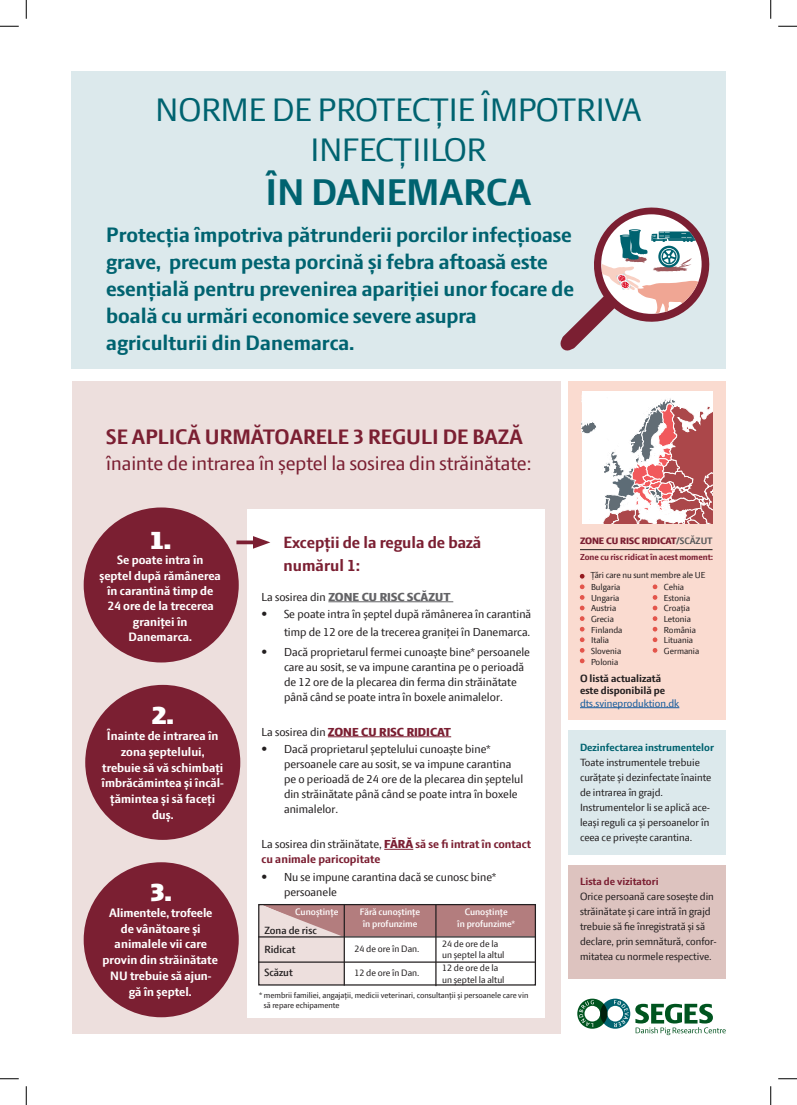
<style>
.page{position:relative;width:797px;height:1105px;background:#fff}
.page>*{position:absolute;margin:0;border:0;box-sizing:border-box;transform-origin:0 0}
.t1{font:700 40px "LF Press Sans";color:#006370}
.t2{font:35px/40px "LF Press Sans";color:#006370;text-align:center}
.t3{font:27px "LF Press Sans Poster";color:#fff}
.t4{font:700 22.5px/27px "LF Press Sans";color:#006370}
.t5{font:700 22.5px "LF Press Sans";color:#7b1f32}
.t6{font:21.25px "LF Press Sans";color:#7b1f32}
.t7{font:700 17.5px/22.5px "LF Press Sans";color:#7b1f32}
.t8{font:700 13.12px/15.8px "LF Press Sans";color:#fff;text-align:center}
.t9{font:12.5px/15px "LF Press Sans";color:#231f20}
.t10{font:700 12.5px/15px "LF Press Sans";color:#7b1f32}
.t11{font:800 12.5px "LF Press Sans";color:#7b1f32}
.t12{font:800 12.5px "LF Press Sans";color:#636366}
.t13{font:11.25px/15px "LF Press Sans";color:#231f20}
.t14{font:700 11.25px/12.5px "LF Press Sans";color:#231f20}
.t15{font:700 11.25px "LF Press Sans";color:#006370}
.t16{font:600 11.25px/19.2px "LF Press Sans";color:#231f20}
.t17{font:11.25px "LF Press Sans";color:#175d9e}
.t18{font:700 11.25px "LF Press Sans";color:#7b1f32}
.t19{font:10px/11.2px "LF Press Sans";color:#231f20}
.t20{font:600 10px/12px "LF Press Sans";color:#fff}
.t21{font:800 10px "LF Press Sans";letter-spacing:-.01em;color:#7b1f32}
.t22{font:9.38px/10.6px "LF Press Sans";color:#231f20}
.t23{font:700 9.38px "LF Press Sans";letter-spacing:-.01em;color:#7b1f32}
.t24{font:8.75px/10px "LF Press Sans";color:#231f20}
.s1{font-weight:400;color:#231f20}
.s2{font-weight:800}
.s3{color:#57585a}
.s4{font-weight:700;color:#57585a}
</style>
<div class="page">
<div style="left:568px;top:381px;width:157px;height:338px;background:#fadbd0"></div>
<div style="left:568px;top:731px;width:157px;height:124px;background:#dce9ec"></div>
<div style="left:568px;top:865px;width:157px;height:114px;background:#ddc3bf"></div>
<div style="left:72px;top:381px;width:488px;height:652px;background:#eddfdd"></div>
<div style="left:247px;top:509px;width:298px;height:508px;background:#fff"></div>
<hr style="left:328px;top:601px;width:125px;height:1px;background:#636366">
<hr style="left:328px;top:736px;width:123px;height:1px;background:#7b1f32">
<svg style="left:384px;top:849px;width:29px;height:1px"></svg>
<div style="left:71px;top:71px;width:654px;height:298px;background:#dce9ec"></div>
<svg style="left:582px;top:391px;width:130px;height:133px;background:#dbbabb"></svg>
<svg style="left:260px;top:906px;width:274px;height:77px"></svg>
<div style="left:258px;top:904px;width:278px;height:81px;border:1px solid #231f20"></div>
<hr style="left:258px;top:936px;width:278px;height:1px;background:#231f20">
<hr style="left:258px;top:961px;width:278px;height:2px;background:#231f20">
<hr style="left:343px;top:904px;width:2px;height:81px;background:#231f20">
<hr style="left:435px;top:904px;width:1px;height:82px;background:#231f20">
<svg style="left:560px;top:207px;width:150px;height:144px"></svg>
<div style="left:84px;top:507px;width:155px;height:155px;background:#7b1f32;border-radius:50%"></div>
<div style="left:85px;top:685px;width:155px;height:155px;background:#7b1f32;border-radius:50%"></div>
<div style="left:84px;top:862px;width:155px;height:155px;background:#7b1f32;border-radius:50%"></div>
<div style="left:578px;top:573px;width:8px;height:7px;border:1px solid #fadbd0;border-radius:50%"></div>
<div style="left:578px;top:583px;width:8px;height:7px;border:1px solid #fadbd0;border-radius:50%"></div>
<div style="left:651px;top:583px;width:7px;height:7px;border:1px solid #fadbd0;border-radius:50%"></div>
<div style="left:578px;top:594px;width:8px;height:7px;border:1px solid #fadbd0;border-radius:50%"></div>
<div style="left:651px;top:594px;width:7px;height:7px;border:1px solid #fadbd0;border-radius:50%"></div>
<div style="left:578px;top:604px;width:8px;height:8px;border:1px solid #fadbd0;border-radius:50%"></div>
<div style="left:651px;top:604px;width:7px;height:8px;border:1px solid #fadbd0;border-radius:50%"></div>
<div style="left:578px;top:615px;width:8px;height:7px;border:1px solid #fadbd0;border-radius:50%"></div>
<div style="left:651px;top:615px;width:7px;height:7px;border:1px solid #fadbd0;border-radius:50%"></div>
<div style="left:578px;top:625px;width:8px;height:8px;border:1px solid #fadbd0;border-radius:50%"></div>
<div style="left:651px;top:625px;width:7px;height:8px;border:1px solid #fadbd0;border-radius:50%"></div>
<div style="left:578px;top:636px;width:8px;height:7px;border:1px solid #fadbd0;border-radius:50%"></div>
<div style="left:651px;top:636px;width:7px;height:7px;border:1px solid #fadbd0;border-radius:50%"></div>
<div style="left:578px;top:647px;width:8px;height:7px;border:1px solid #fadbd0;border-radius:50%"></div>
<svg style="left:579px;top:573px;width:6px;height:89px"></svg>
<div style="left:578px;top:657px;width:8px;height:7px;border:1px solid #fadbd0;border-radius:50%"></div>
<svg style="left:652px;top:584px;width:6px;height:68px"></svg>
<div style="left:651px;top:647px;width:7px;height:7px;border:1px solid #fadbd0;border-radius:50%"></div>
<hr style="left:580px;top:549px;width:132px;height:1px;background:#231f20">
<svg style="left:236px;top:540px;width:17px;height:4px"></svg>
<svg style="left:253px;top:536px;width:17px;height:13px"></svg>
<hr style="left:580px;top:707px;width:99px;height:1px;background:#175d9e">
<svg style="left:577px;top:999px;width:148px;height:36px"></svg>
<svg style="left:0;top:25px;width:19px;height:2px"></svg>
<svg style="left:778px;top:25px;width:19px;height:2px"></svg>
<svg style="left:0;top:1078px;width:19px;height:1px"></svg>
<svg style="left:778px;top:1078px;width:19px;height:1px"></svg>
<svg style="left:25px;top:0;width:2px;height:19px"></svg>
<svg style="left:25px;top:1086px;width:2px;height:19px"></svg>
<svg style="left:770px;top:0;width:1px;height:19px"></svg>
<svg style="left:770px;top:1086px;width:1px;height:19px"></svg>
<h2 class="t2" style="left:155px;top:89px;width:487px">NORME DE PROTECȚIE ÎMPOTRIVA<br>INFECȚIILOR</h2>
<h1 class="t1" style="left:265px;top:170px;width:267px">ÎN DANEMARCA</h1>
<h3 class="t4" style="left:106px;top:221px;width:469px">Protecția împotriva pătrunderii porcilor infecțioase grave, precum pesta porcină și febra aftoasă este esențială pentru prevenirea apariției unor focare de boală cu urmări economice severe asupra agriculturii din Danemarca.</h3>
<h3 class="t5" style="left:106px;top:424px;width:418px">SE APLICĂ URMĂTOARELE 3 REGULI DE BAZĂ</h3>
<h3 class="t6" style="left:106px;top:450px;width:427px">înainte de intrarea în șeptel la sosirea din străinătate:</h3>
<h3 class="t3" style="left:149px;top:525px;width:23px">1.</h3>
<p class="t8" style="left:99px;top:552px;width:123px;line-height:15.4px">Se poate intra în șeptel după rămânerea în carantină timp de<br>24 ore de la trecerea graniței în<br>Danemarca.</p>
<h3 class="t3" style="left:152px;top:700px;width:23px">2.</h3>
<p class="t8" style="left:102px;top:728px;width:124px">Înainte de intrarea în zona șeptelului, trebuie să vă schimbați îmbrăcămintea și încăl&shy;țămintea și să faceți duș.</p>
<h3 class="t3" style="left:150px;top:877px;width:23px">3.</h3>
<p class="t8" style="left:102px;top:905px;width:117px">Alimentele, trofeele de vânătoare și animalele vii care provin din străinătate<br>NU trebuie să ajun&shy;gă în șeptel.</p>
<h3 class="t7" style="left:283px;top:531px;width:199px">Excepții de la regula de bază numărul 1:</h3>
<p class="t12" style="left:261px;top:589px;width:190px"><span class="s1">La sosirea din</span> ZONE CU RISC SCĂZUT</p>
<p class="t9" style="left:261px;top:605px;width:271px;line-height:17.5px;text-align:right">• Se poate intra în șeptel după rămânerea în carantină timp de 12 ore de la trecerea graniței în Danemarca.</p>
<p class="t9" style="left:284px;top:644px;width:247px;text-indent:-22px">• Dacă proprietarul fermei cunoaște bine* persoanele care au sosit, se va impune carantina pe o perioadă de 12 ore de la plecarea din ferma din străinătate până când se poate intra în boxele animalelor.</p>
<p class="t11" style="left:261px;top:724px;width:191px"><span class="s1">La sosirea din</span> ZONE CU RISC RIDICAT</p>
<p class="t9" style="left:284px;top:741px;width:241px;text-indent:-22px">• Dacă proprietarul șeptelului cunoaște bine* persoanele care au sosit, se va impune carantina pe o perioadă de 24 ore de la plecarea din șeptelul din străinătate până când se poate intra în boxele animalelor.</p>
<p class="t10" style="left:261px;top:836px;width:271px"><span class="s1">La sosirea din străinătate,</span> <span class="s2">FĂRĂ</span> să se fi intrat în contact cu animale paricopitate</p>
<p class="t9" style="left:284px;top:869px;width:214px;text-indent:-22px">• Nu se impune carantina dacă se cunosc bine* persoanele</p>
<p class="t20" style="left:295px;top:906px;width:45px">Cunoștințe</p>
<p class="t20" style="left:360px;top:906px;width:62px">Fără cunoștințe în profunzime</p>
<p class="t20" style="left:457px;top:906px;width:59px;text-align:center">Cunoștințe<br>în profunzime*</p>
<p class="t16" style="left:264px;top:921px;width:54px">Zona de risc<br>Ridicat</p>
<p class="t19" style="left:354px;top:943px;width:66px">24 de ore în Dan.</p>
<p class="t19" style="left:442px;top:937px;width:64px">24 de ore de la un șeptel la altul</p>
<p class="t19" style="left:442px;top:962px;width:64px">12 de ore de la un șeptel la altul</p>
<p class="t16" style="left:264px;top:963px;width:30px">Scăzut</p>
<p class="t19" style="left:354px;top:966px;width:66px">12 de ore în Dan.</p>
<p class="t24" style="left:264px;top:990px;width:266px;text-indent:-5px">* membrii familiei, angajații, medicii veterinari, consultanții și persoanele care vin să repare echipamente</p>
<p class="t21" style="left:580px;top:535px;width:134px">ZONE CU RISC RIDICAT<span class="s3">/</span><span class="s4">SCĂZUT</span></p>
<p class="t23" style="left:580px;top:551px;width:135px">Zone cu risc ridicat în acest moment:</p>
<p class="t22" style="left:590px;top:570px;width:116px">Țări care nu sunt membre ale UE</p>
<p class="t22" style="left:591px;top:582px;width:33px">Bulgaria<br>Ungaria<br>Austria<br>Grecia<br>Finlanda<br>Italia<br>Slovenia<br>Polonia</p>
<p class="t22" style="left:664px;top:582px;width:37px">Cehia<br>Estonia<br>Croația<br>Letonia<br>România<br>Lituania<br>Germania</p>
<p class="t14" style="left:580px;top:672px;width:87px">O listă actualizată este disponibilă pe</p>
<p class="t17" style="left:580px;top:696px;width:101px">dts.svineproduktion.dk</p>
<p class="t15" style="left:580px;top:741px;width:135px">Dezinfectarea instrumentelor</p>
<p class="t13" style="left:580px;top:754px;width:133px">Toate instrumentele trebuie curățate și dezinfectate înainte de intrarea în grajd.<br>Instrumentelor li se aplică ace&shy;leași reguli ca și persoanelor în ceea ce privește carantina.</p>
<p class="t18" style="left:580px;top:875px;width:80px">Lista de vizitatori</p>
<p class="t13" style="left:580px;top:889px;width:138px">Orice persoană care sosește din străinătate și care intră în grajd trebuie să fie înregistrată și să declare, prin semnătură, confor&shy;mitatea cu normele respective.</p>
</div>
